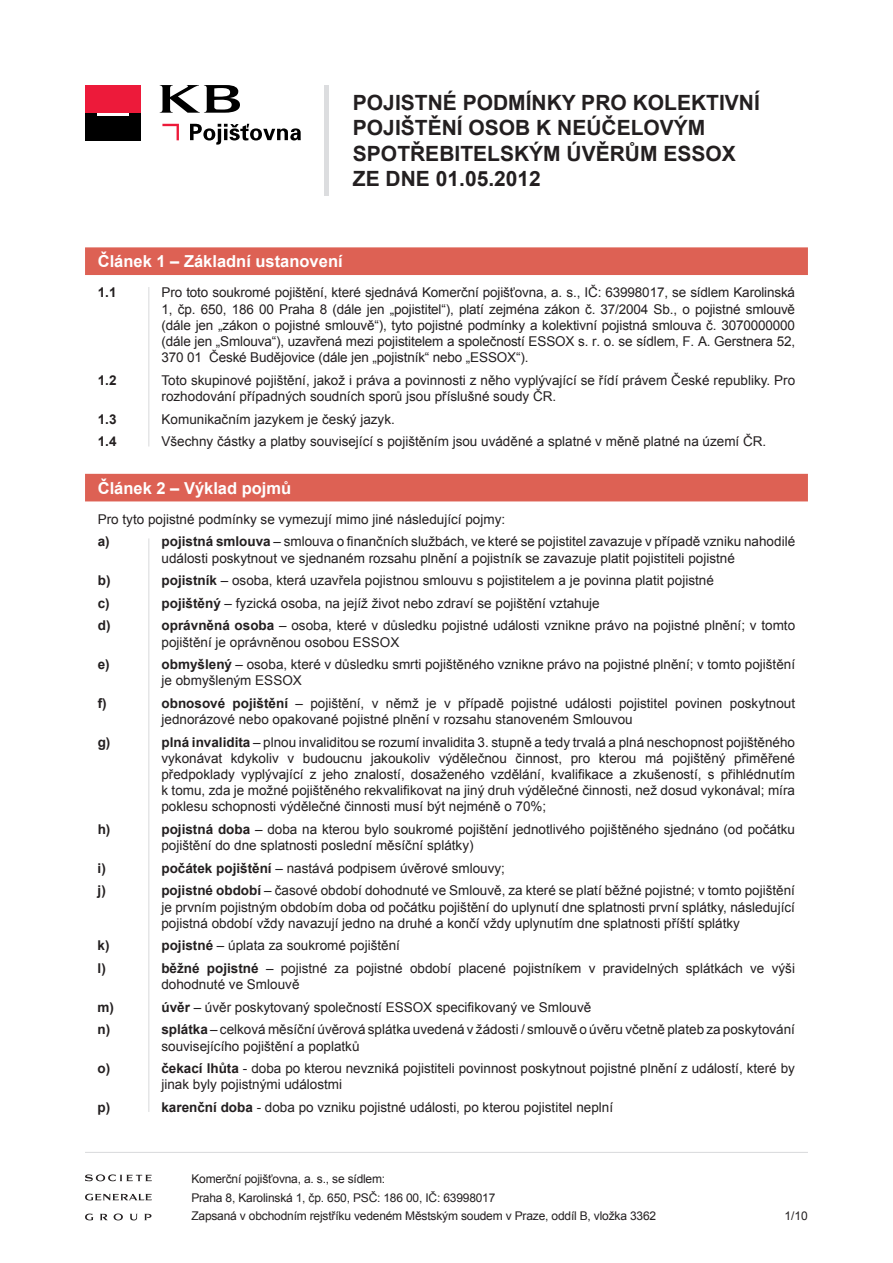
<style>
.page{position:relative;width:893px;height:1263px;background:#fff}
.page>*{position:absolute;margin:0;border:0;box-sizing:border-box;transform-origin:0 0}
.t1{font:700 21px/25.2px "Arial";color:#231f20}
.t2{font:700 16.5px "Arial";color:#fff}
.t3{font:13.5px/16.2px "Arial";color:#231f20}
.t4{font:700 13.5px/22.5px "Arial";color:#231f20}
.t5{font:12px/18.6px "Arial";letter-spacing:-.015em;color:#231f20}
.s1{font-style:inherit}
.s2{font-weight:700}
</style>
<div class="page">
<div style="left:85px;top:247px;width:723px;height:28px;background:#dd6154"></div>
<div style="left:85px;top:474px;width:723px;height:27px;background:#dd6154"></div>
<hr style="left:85px;top:1152px;width:723px;height:1px;background:#dcdddf">
<hr style="left:148px;top:287px;width:1px;height:159px;background:#dcdddf">
<hr style="left:148px;top:538px;width:1px;height:574px;background:#dcdddf">
<hr style="left:325px;top:85px;width:4px;height:111px;background:#dcdddf">
<svg style="left:162px;top:124px;width:17px;height:16px"></svg>
<div style="left:85px;top:85px;width:55px;height:28px;background:#ed1a3a"></div>
<div style="left:85px;top:113px;width:55px;height:27px;background:#000"></div>
<hr style="left:97px;top:113px;width:31px;height:2px;background:#fff">
<svg style="left:160px;top:85px;width:80px;height:28px"></svg>
<svg style="left:190px;top:124px;width:111px;height:21px"></svg>
<svg style="left:100px;top:1214px;width:8px;height:6px"></svg>
<svg style="left:130px;top:1214px;width:8px;height:6px"></svg>
<svg style="left:144px;top:1214px;width:7px;height:6px"></svg>
<svg style="left:85px;top:1213px;width:8px;height:7px"></svg>
<svg style="left:114px;top:1213px;width:9px;height:7px"></svg>
<svg style="left:85px;top:1174px;width:67px;height:7px"></svg>
<svg style="left:85px;top:1194px;width:67px;height:6px"></svg>
<h1 class="t1" style="left:353px;top:91px;width:408px">POJISTNÉ PODMÍNKY PRO KOLEKTIVNÍ<br>POJIŠTĚNÍ OSOB K NEÚČELOVÝM<br>SPOTŘEBITELSKÝM ÚVĚRŮM ESSOX<br>ZE DNE 01.05.2012</h1>
<p class="t2" style="left:98px;top:250px;width:246px">Článek 1 – Základní ustanovení</p>
<p class="t4" style="left:98px;top:282px;width:20px">1.1</p>
<p class="t3" style="left:162px;top:285px;width:635px;text-align:justify">Pro toto soukromé pojištění, které sjednává Komerční pojišťovna, a. s., IČ: 63998017, se sídlem Karolinská 1, čp. 650, 186 00 Praha 8 (dále jen „pojistitel“), platí zejména zákon č. 37/2004 Sb., o pojistné smlouvě (dále jen „zákon o pojistné smlouvě“), tyto pojistné podmínky a kolektivní pojistná smlouva č. 3070000000 (dále jen „Smlouva“), uzavřená mezi pojistitelem a společností ESSOX s. r. o. se sídlem, <span class="s1">F. A. Gerstnera 52</span>, 370 01 České Budějovice (dále jen „pojistník“ nebo „ESSOX“).</p>
<p class="t3" style="left:162px;top:372px;width:635px">Toto skupinové pojištění, jakož i práva a povinnosti z něho vyplývající se řídí právem České republiky. Pro rozhodování případných soudních sporů jsou příslušné soudy ČR.</p>
<p class="t3" style="left:162px;top:408px;width:606px;line-height:22.5px">Komunikačním jazykem je český jazyk.<br>Všechny částky a platby související s pojištěním jsou uváděné a splatné v měně platné na území ČR.</p>
<p class="t2" style="left:98px;top:477px;width:195px">Článek 2 – Výklad pojmů</p>
<p class="t3" style="left:98px;top:511px;width:409px">Pro tyto pojistné podmínky se vymezují mimo jiné následující pojmy:</p>
<p class="t4" style="left:98px;top:531px;width:14px">a)</p>
<p class="t3" style="left:162px;top:534px;width:635px"><span class="s2">pojistná smlouva</span> – smlouva o finančních službách, ve které se pojistitel zavazuje v případě vzniku nahodilé události poskytnout ve sjednaném rozsahu plnění a pojistník se zavazuje platit pojistiteli pojistné</p>
<p class="t4" style="left:98px;top:570px;width:14px">b)</p>
<p class="t3" style="left:162px;top:572px;width:554px"><span class="s2">pojistník</span> – osoba, která uzavřela pojistnou smlouvu s pojistitelem a je povinna platit pojistné</p>
<p class="t4" style="left:98px;top:592px;width:14px">c)</p>
<p class="t3" style="left:162px;top:595px;width:440px"><span class="s2">pojištěný</span> – fyzická osoba, na jejíž život nebo zdraví se pojištění vztahuje</p>
<p class="t4" style="left:98px;top:615px;width:14px">d)</p>
<p class="t3" style="left:162px;top:618px;width:635px"><span class="s2">oprávněná osoba</span> – osoba, které v důsledku pojistné události vznikne právo na pojistné plnění; v tomto pojištění je oprávněnou osobou ESSOX</p>
<p class="t4" style="left:98px;top:653px;width:14px">e)</p>
<p class="t3" style="left:162px;top:656px;width:635px"><span class="s2">obmyšlený</span> – osoba, které v důsledku smrti pojištěného vznikne právo na pojistné plnění; v tomto pojištění je obmyšleným ESSOX</p>
<p class="t4" style="left:98px;top:692px;width:10px">f)</p>
<p class="t3" style="left:162px;top:695px;width:635px"><span class="s2">obnosové pojištění</span> – pojištění, v němž je v případě pojistné události pojistitel povinen poskytnout jednorázové nebo opakované pojistné plnění v rozsahu stanoveném Smlouvou</p>
<p class="t4" style="left:98px;top:731px;width:14px">g)</p>
<p class="t3" style="left:161px;top:734px;width:635px;text-align:justify"><span class="s2">plná invalidita</span> – plnou invaliditou se rozumí invalidita 3. stupně a tedy trvalá a plná neschopnost pojištěného vykonávat kdykoliv v budoucnu jakoukoliv výdělečnou činnost, pro kterou má pojištěný přiměřené předpoklady vyplývající z jeho znalostí, dosaženého vzdělání, kvalifikace a zkušeností, s přihlédnutím k tomu, zda je možné pojištěného rekvalifikovat na jiný druh výdělečné činnosti, než dosud vykonával; míra poklesu schopnosti výdělečné činnosti musí být nejméně o 70%;</p>
<p class="t4" style="left:98px;top:818px;width:14px">h)</p>
<p class="t3" style="left:161px;top:821px;width:635px"><span class="s2">pojistná doba</span> – doba na kterou bylo soukromé pojištění jednotlivého pojištěného sjednáno (od počátku pojištění do dne splatnosti poslední měsíční splátky)</p>
<p class="t4" style="left:98px;top:857px;width:10px">i)</p>
<p class="t3" style="left:161px;top:860px;width:345px"><span class="s2">počátek pojištění</span> – nastává podpisem úvěrové smlouvy;</p>
<p class="t4" style="left:98px;top:880px;width:10px">j)</p>
<p class="t3" style="left:161px;top:883px;width:635px;text-align:justify"><span class="s2">pojistné období</span> – časové období dohodnuté ve Smlouvě, za které se platí běžné pojistné; v tomto pojištění je prvním pojistným obdobím doba od počátku pojištění do uplynutí dne splatnosti první splátky, následující pojistná období vždy navazují jedno na druhé a končí vždy uplynutím dne splatnosti příští splátky</p>
<p class="t4" style="left:98px;top:935px;width:14px">k)</p>
<p class="t3" style="left:161px;top:938px;width:240px"><span class="s2">pojistné</span> – úplata za soukromé pojištění</p>
<p class="t4" style="left:98px;top:957px;width:10px">l)</p>
<p class="t3" style="left:161px;top:960px;width:635px"><span class="s2">běžné pojistné</span> – pojistné za pojistné období placené pojistníkem v pravidelných splátkách ve výši dohodnuté ve Smlouvě</p>
<p class="t4" style="left:98px;top:996px;width:18px">m)</p>
<p class="t3" style="left:161px;top:999px;width:431px"><span class="s2">úvěr</span> – úvěr poskytovaný společností ESSOX specifikovaný ve Smlouvě</p>
<p class="t4" style="left:98px;top:1019px;width:14px">n)</p>
<p class="t3" style="left:161px;top:1021px;width:635px"><span class="s2">splátka</span> – celková měsíční úvěrová splátka uvedená v žádosti / smlouvě o úvěru včetně plateb za poskytování souvisejícího pojištění a poplatků</p>
<p class="t4" style="left:98px;top:1057px;width:14px">o)</p>
<p class="t3" style="left:161px;top:1060px;width:635px"><span class="s2">čekací lhůta</span> - doba po kterou nevzniká pojistiteli povinnost poskytnout pojistné plnění z událostí, které by jinak byly pojistnými událostmi</p>
<p class="t4" style="left:98px;top:1096px;width:14px">p)</p>
<p class="t3" style="left:161px;top:1099px;width:453px"><span class="s2">karenční doba</span> - doba po vzniku pojistné události, po kterou pojistitel neplní</p>
<p class="t4" style="left:98px;top:369px;width:20px">1.2</p>
<p class="t4" style="left:98px;top:408px;width:20px">1.3<br>1.4</p>
<p class="t5" style="left:191px;top:1170px;width:466px">Komerční pojišťovna, a. s., se sídlem:<br>Praha 8, Karolinská 1, čp. 650, PSČ: 186 00, IČ: 63998017<br>Zapsaná v obchodním rejstříku vedeném Městským soudem v Praze, oddíl B, vložka 3362</p>
<p class="t5" style="left:785px;top:1207px;width:25px">1/10</p>
</div>
